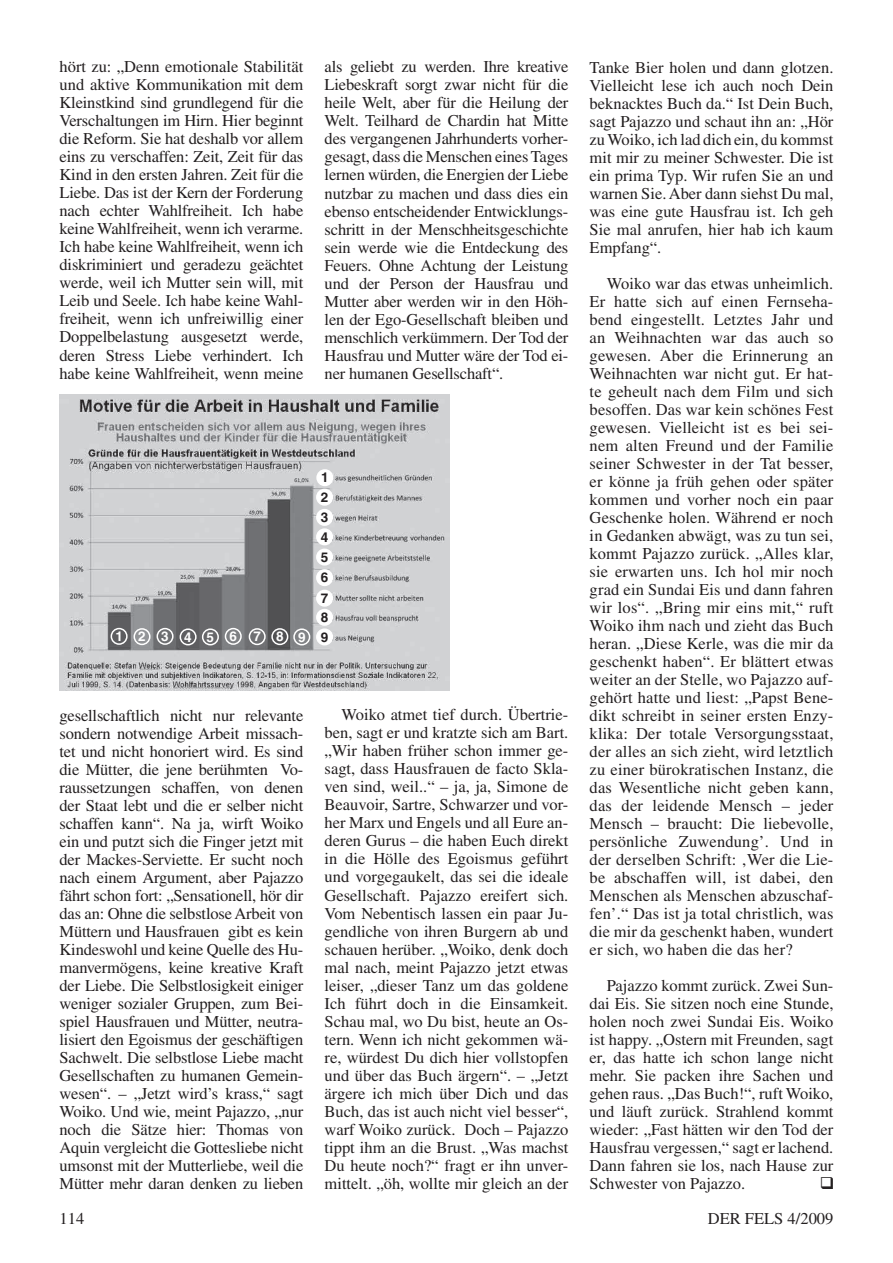
<style>
.page{position:relative;width:893px;height:1263px;background:#fff}
.page>*{position:absolute;margin:0;border:0;box-sizing:border-box;transform-origin:0 0}
.t1{font:16.5px/18px "Times";color:#231f20;text-align:justify}
.t2{font:700 13.5px "Helvetica";letter-spacing:1.135em;color:#fff}
.t3{font:700 13.5px/20.2px "Helvetica";color:#231f20;text-align:justify}
</style>
<div class="page">
<img style="left:60px;top:394px;width:390px;height:296px">
<div style="left:111px;top:628px;width:17px;height:17px;border:2px solid #fff;border-radius:50%"></div>
<div style="left:317px;top:470px;width:16px;height:15px;background:#fff;border-radius:50%"></div>
<div style="left:316px;top:469px;width:17px;height:17px;border:2px solid #fff;border-radius:50%"></div>
<div style="left:134px;top:628px;width:17px;height:17px;border:2px solid #fff;border-radius:50%"></div>
<div style="left:157px;top:628px;width:17px;height:17px;border:2px solid #fff;border-radius:50%"></div>
<div style="left:180px;top:628px;width:17px;height:17px;border:2px solid #fff;border-radius:50%"></div>
<div style="left:202px;top:628px;width:17px;height:17px;border:2px solid #fff;border-radius:50%"></div>
<div style="left:225px;top:628px;width:17px;height:17px;border:2px solid #fff;border-radius:50%"></div>
<div style="left:249px;top:628px;width:17px;height:17px;border:2px solid #fff;border-radius:50%"></div>
<div style="left:271px;top:628px;width:17px;height:17px;border:2px solid #fff;border-radius:50%"></div>
<div style="left:293px;top:628px;width:17px;height:17px;border:2px solid #fff;border-radius:50%"></div>
<div style="left:317px;top:489px;width:15px;height:16px;background:#fff;border-radius:50%"></div>
<div style="left:316px;top:489px;width:17px;height:17px;border:2px solid #fff;border-radius:50%"></div>
<div style="left:317px;top:510px;width:15px;height:15px;background:#fff;border-radius:50%"></div>
<div style="left:316px;top:509px;width:17px;height:17px;border:2px solid #fff;border-radius:50%"></div>
<div style="left:317px;top:529px;width:15px;height:16px;background:#fff;border-radius:50%"></div>
<div style="left:316px;top:528px;width:17px;height:17px;border:2px solid #fff;border-radius:50%"></div>
<div style="left:317px;top:549px;width:15px;height:16px;background:#fff;border-radius:50%"></div>
<div style="left:316px;top:549px;width:17px;height:17px;border:2px solid #fff;border-radius:50%"></div>
<div style="left:317px;top:570px;width:15px;height:15px;background:#fff;border-radius:50%"></div>
<div style="left:316px;top:569px;width:17px;height:17px;border:2px solid #fff;border-radius:50%"></div>
<div style="left:317px;top:590px;width:15px;height:16px;background:#fff;border-radius:50%"></div>
<div style="left:316px;top:590px;width:17px;height:17px;border:2px solid #fff;border-radius:50%"></div>
<div style="left:317px;top:609px;width:15px;height:16px;background:#fff;border-radius:50%"></div>
<div style="left:316px;top:609px;width:17px;height:17px;border:2px solid #fff;border-radius:50%"></div>
<div style="left:317px;top:629px;width:15px;height:16px;background:#fff;border-radius:50%"></div>
<div style="left:316px;top:628px;width:17px;height:17px;border:2px solid #fff;border-radius:50%"></div>
<p class="t1" style="left:60px;top:58px;width:245px">hört zu: „Denn emotionale Stabilität und aktive Kommunikation mit dem Kleinstkind sind grundlegend für die Verschaltungen im Hirn. Hier beginnt die Reform. Sie hat deshalb vor allem eins zu verschaffen: Zeit, Zeit für das Kind in den ersten Jahren. Zeit für die Liebe. Das ist der Kern der Forderung nach echter Wahlfreiheit. Ich habe keine Wahlfreiheit, wenn ich verarme.<br>Ich habe keine Wahlfreiheit, wenn ich diskriminiert und geradezu geächtet werde, weil ich Mutter sein will, mit Leib und Seele. Ich habe keine Wahl&shy;freiheit, wenn ich unfreiwillig einer Doppelbelastung ausgesetzt werde, deren Stress Liebe verhindert. Ich habe keine Wahlfreiheit, wenn meine</p>
<p class="t1" style="left:325px;top:58px;width:245px">als geliebt zu werden. Ihre kreative Liebeskraft sorgt zwar nicht für die heile Welt, aber für die Heilung der Welt. Teilhard de Chardin hat Mitte des vergangenen Jahrhunderts vorher&shy;gesagt, dass die Menschen eines Tages lernen würden, die Energien der Liebe nutzbar zu machen und dass dies ein ebenso entscheidender Entwicklungs&shy;schritt in der Menschheitsgeschichte sein werde wie die Entdeckung des Feuers. Ohne Achtung der Leistung und der Person der Hausfrau und Mutter aber werden wir in den Höh&shy;len der Ego-Gesellschaft bleiben und menschlich verkümmern. Der Tod der Hausfrau und Mutter wäre der Tod ei&shy;ner humanen Gesellschaft“.</p>
<p class="t1" style="left:590px;top:58px;width:245px">Tanke Bier holen und dann glotzen.<br>Vielleicht lese ich auch noch Dein beknacktes Buch da.“ Ist Dein Buch, sagt Pajazzo und schaut ihn an: „Hör zu Woiko, ich lad dich ein, du kommst mit mir zu meiner Schwester. Die ist ein prima Typ. Wir rufen Sie an und warnen Sie. Aber dann siehst Du mal, was eine gute Hausfrau ist. Ich geh Sie mal anrufen, hier hab ich kaum Empfang“.</p>
<p class="t1" style="left:590px;top:274px;width:245px;text-indent:17px">Woiko war das etwas unheimlich.<br>Er hatte sich auf einen Fernseha&shy;bend eingestellt. Letztes Jahr und an Weihnachten war das auch so gewesen. Aber die Erinnerung an Weihnachten war nicht gut. Er hat&shy;te geheult nach dem Film und sich besoffen. Das war kein schönes Fest gewesen. Vielleicht ist es bei sei&shy;nem alten Freund und der Familie seiner Schwester in der Tat besser, er könne ja früh gehen oder später kommen und vorher noch ein paar Geschenke holen. Während er noch in Gedanken abwägt, was zu tun sei, kommt Pajazzo zurück. „Alles klar, sie erwarten uns. Ich hol mir noch grad ein Sundai Eis und dann fahren wir los“. „Bring mir eins mit,“ ruft Woiko ihm nach und zieht das Buch heran. „Diese Kerle, was die mir da geschenkt haben“. Er blättert etwas weiter an der Stelle, wo Pajazzo auf&shy;gehört hatte und liest: „Papst Bene&shy;dikt schreibt in seiner ersten Enzy&shy;klika: Der totale Versorgungsstaat, der alles an sich zieht, wird letztlich zu einer bürokratischen Instanz, die das Wesentliche nicht geben kann, das der leidende Mensch – jeder Mensch – braucht: Die liebevolle, persönliche Zuwendung’. Und in der derselben Schrift: ‚Wer die Lie&shy;be abschaffen will, ist dabei, den Menschen als Menschen abzuschaf&shy;fen’.“ Das ist ja total christlich, was die mir da geschenkt haben, wundert er sich, wo haben die das her?</p>
<p class="t1" style="left:590px;top:976px;width:245px;text-indent:17px">Pajazzo kommt zurück. Zwei Sun&shy;dai Eis. Sie sitzen noch eine Stunde, holen noch zwei Sundai Eis. Woiko ist happy. „Ostern mit Freunden, sagt er, das hatte ich schon lange nicht mehr. Sie packen ihre Sachen und gehen raus. „Das Buch!“, ruft Woiko, und läuft zurück. Strahlend kommt wieder: „Fast hätten wir den Tod der Hausfrau vergessen,“ sagt er lachend.<br>Dann fahren sie los, nach Hause zur Schwester von Pajazzo.</p>
<p class="t3" style="left:321px;top:467px;width:9px">1</p>
<p class="t3" style="left:321px;top:487px;width:9px">2<br>3<br>4<br>5<br>6<br>7</p>
<p class="t3" style="left:321px;top:607px;width:9px;line-height:19.6px">8<br>9</p>
<p class="t2" style="left:115px;top:628px;width:9px">1</p>
<p class="t2" style="left:138px;top:628px;width:169px">23456789</p>
<p class="t1" style="left:60px;top:706px;width:245px">gesellschaftlich nicht nur relevante sondern notwendige Arbeit missach&shy;tet und nicht honoriert wird. Es sind die Mütter, die jene berühmten Vo&shy;raussetzungen schaffen, von denen der Staat lebt und die er selber nicht schaffen kann“. Na ja, wirft Woiko ein und putzt sich die Finger jetzt mit der Mackes-Serviette. Er sucht noch nach einem Argument, aber Pajazzo fährt schon fort: „Sensationell, hör dir das an: Ohne die selbstlose Arbeit von Müttern und Hausfrauen gibt es kein Kindeswohl und keine Quelle des Hu&shy;manvermögens, keine kreative Kraft der Liebe. Die Selbstlosigkeit einiger weniger sozialer Gruppen, zum Bei&shy;spiel Hausfrauen und Mütter, neutra&shy;lisiert den Egoismus der geschäftigen Sachwelt. Die selbstlose Liebe macht Gesellschaften zu humanen Gemein&shy;wesen“. – „Jetzt wird’s krass,“ sagt Woiko. Und wie, meint Pajazzo, „nur noch die Sätze hier: Thomas von Aquin vergleicht die Gottesliebe nicht umsonst mit der Mutterliebe, weil die Mütter mehr daran denken zu lieben</p>
<p class="t1" style="left:325px;top:706px;width:245px;text-indent:17px">Woiko atmet tief durch. Übertrie&shy;ben, sagt er und kratzte sich am Bart. „Wir haben früher schon immer ge&shy;sagt, dass Hausfrauen de facto Skla&shy;ven sind, weil..“ – ja, ja, Simone de Beauvoir, Sartre, Schwarzer und vor&shy;her Marx und Engels und all Eure an&shy;deren Gurus – die haben Euch direkt in die Hölle des Egoismus geführt und vorgegaukelt, das sei die ideale Gesellschaft. Pajazzo ereifert sich.<br>Vom Nebentisch lassen ein paar Ju&shy;gendliche von ihren Burgern ab und schauen herüber. „Woiko, denk doch mal nach, meint Pajazzo jetzt etwas leiser, „dieser Tanz um das goldene Ich führt doch in die Einsamkeit.<br>Schau mal, wo Du bist, heute an Os&shy;tern. Wenn ich nicht gekommen wä&shy;re, würdest Du dich hier vollstopfen und über das Buch ärgern“. – „Jetzt ärgere ich mich über Dich und das Buch, das ist auch nicht viel besser“, warf Woiko zurück. Doch – Pajazzo tippt ihm an die Brust. „Was machst Du heute noch?“ fragt er ihn unver&shy;mittelt. „öh, wollte mir gleich an der</p>
<p class="t1" style="left:60px;top:1209px;width:26px">114</p>
<p class="t1" style="left:708px;top:1209px;width:127px">DER FELS 4/2009</p>
</div>
